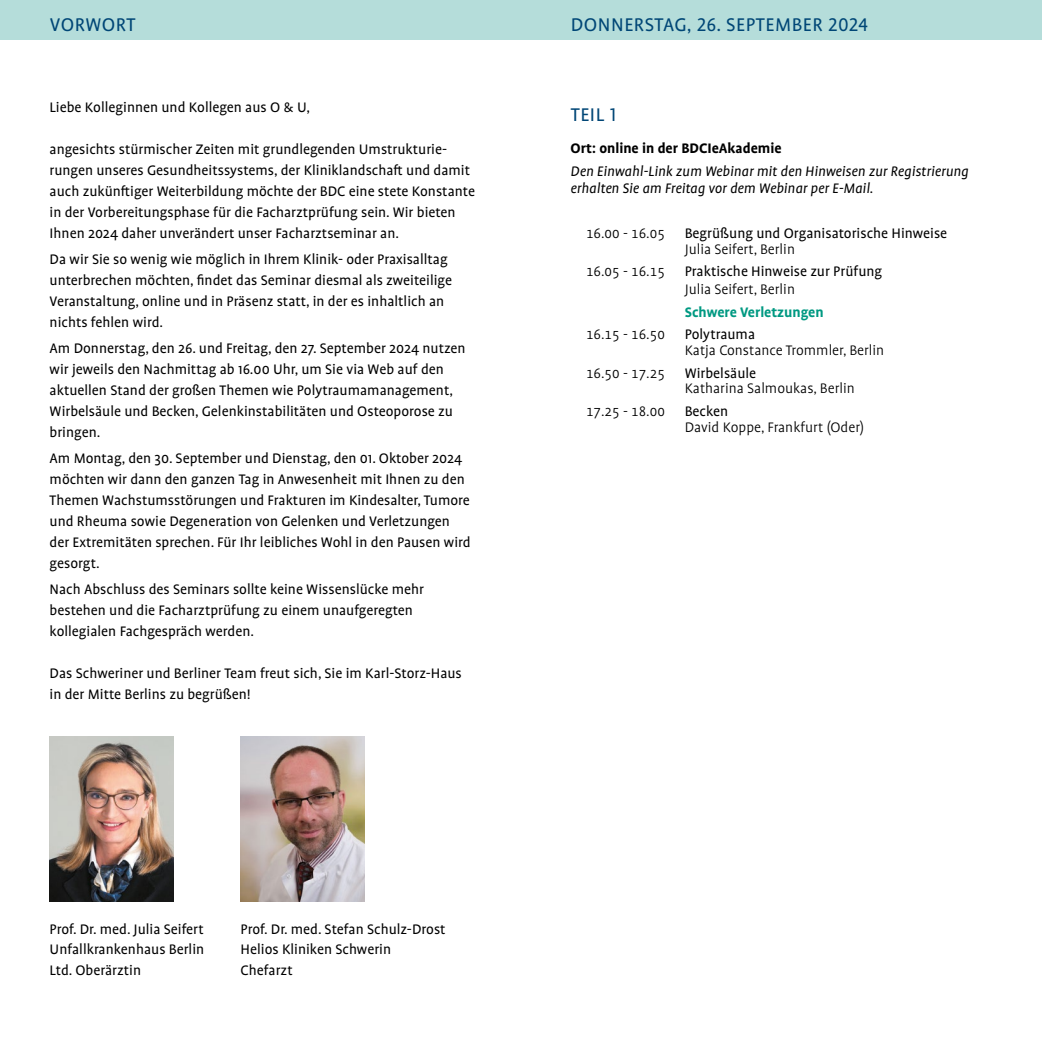
<style>
.page{position:relative;width:1042px;height:1042px;background:#fff}
.page>*{position:absolute;margin:0;border:0;box-sizing:border-box;transform-origin:0 0}
.Head_blauer_Kasten{font:21px "Profile Pro";letter-spacing:.025em;color:#004676}
._02_Fließtext{font:15.75px/21px "Profile Pro";color:#000}
.Programm_rechts{font:15.75px "Profile Pro";color:#000}
.Programm_Referent{font:300 15.75px "Profile Pro";color:#000}
._02_Fließtext-2{font:italic 15.75px/17.5px "Profile Pro";color:#000}
.Programm_2014{font:15.75px "Profile Pro";color:#000}
.Programm_2014-2{font:300 15.75px "Profile Pro";color:#000}
._02_Fließtext-3{font:700 15.75px "Profile Pro";color:#000}
.Programm_Überschrift{font:700 15.75px "Profile Pro";color:#009982}
</style>
<div class="page">
<div style="left:0;top:0;width:1042px;height:40px;background:#b5ddda"></div>
<img style="left:50px;top:736px;width:124px;height:166px">
<img style="left:241px;top:736px;width:124px;height:166px">
<p class="Head_blauer_Kasten" style="left:50px;top:13px;width:87px">VORWORT</p>
<p class="Head_blauer_Kasten" style="left:571px;top:13px;width:299px">DONNERSTAG, 26. SEPTEMBER 2024</p>
<p class="_02_Fließtext" style="left:50px;top:97px;width:262px">Liebe Kolleginnen und Kollegen aus O &amp; U,</p>
<p class="_02_Fließtext" style="left:50px;top:139px;width:427px">angesichts stürmischer Zeiten mit grundlegenden Umstrukturie&shy;rungen unseres Gesundheitssystems, der Kliniklandschaft und damit auch zukünftiger Weiterbildung möchte der BDC eine stete Konstante in der Vorbereitungsphase für die Facharztprüfung sein. Wir bieten Ihnen 2024 daher unverändert unser Facharztseminar an.</p>
<p class="_02_Fließtext" style="left:50px;top:249px;width:404px">Da wir Sie so wenig wie möglich in Ihrem Klinik- oder Praxisalltag unterbrechen möchten, findet das Seminar diesmal als zweiteilige Veranstaltung, online und in Präsenz statt, in der es inhaltlich an nichts fehlen wird.</p>
<p class="_02_Fließtext" style="left:50px;top:338px;width:417px">Am Donnerstag, den 26. und Freitag, den 27. September 2024 nutzen wir jeweils den Nachmittag ab 16.00 Uhr, um Sie via Web auf den aktuellen Stand der großen Themen wie Polytraumamanagement, Wirbelsäule und Becken, Gelenkinstabilitäten und Osteoporose zu bringen.</p>
<p class="_02_Fließtext" style="left:50px;top:448px;width:423px">Am Montag, den 30. September und Dienstag, den 01. Oktober 2024 möchten wir dann den ganzen Tag in Anwesenheit mit Ihnen zu den Themen Wachstumsstörungen und Frakturen im Kindesalter, Tumore und Rheuma sowie Degeneration von Gelenken und Verletzungen der Extremitäten sprechen. Für Ihr leibliches Wohl in den Pausen wird gesorgt.</p>
<p class="_02_Fließtext" style="left:50px;top:579px;width:376px">Nach Abschluss des Seminars sollte keine Wissenslücke mehr bestehen und die Facharztprüfung zu einem unaufgeregten kollegialen Fachgespräch werden.</p>
<p class="_02_Fließtext" style="left:50px;top:663px;width:414px">Das Schweriner und Berliner Team freut sich, Sie im Karl-Storz-Haus in der Mitte Berlins zu begrüßen!</p>
<p class="Programm_rechts" style="left:50px;top:920px;width:156px">Prof. Dr. med. Julia Seifert</p>
<p class="Programm_rechts" style="left:50px;top:941px;width:156px">Unfallkrankenhaus Berlin</p>
<p class="Programm_rechts" style="left:50px;top:961px;width:93px">Ltd. Oberärztin</p>
<p class="Programm_rechts" style="left:241px;top:920px;width:206px">Prof. Dr. med. Stefan Schulz-Drost</p>
<p class="Programm_rechts" style="left:241px;top:941px;width:152px">Helios Kliniken Schwerin</p>
<p class="Programm_rechts" style="left:241px;top:961px;width:54px">Chefarzt</p>
<p class="Head_blauer_Kasten" style="left:571px;top:103px;width:47px">TEIL 1</p>
<p class="_02_Fließtext-3" style="left:570px;top:139px;width:212px">Ort: online in der BDCIeAkademie</p>
<p class="_02_Fließtext-2" style="left:570px;top:163px;width:399px">Den Einwahl-Link zum Webinar mit den Hinweisen zur Registrierung erhalten Sie am Freitag vor dem Webinar per E-Mail.</p>
<p class="Programm_2014-2" style="left:586px;top:225px;width:80px">16.00 - 16.05</p>
<p class="Programm_2014" style="left:685px;top:224px;width:264px">Begrüßung und Organisatorische Hinweise</p>
<p class="Programm_Referent" style="left:685px;top:240px;width:112px">Julia Seifert, Berlin</p>
<p class="Programm_2014-2" style="left:586px;top:263px;width:80px">16.05 - 16.15</p>
<p class="Programm_2014" style="left:685px;top:263px;width:199px">Praktische Hinweise zur Prüfung</p>
<p class="Programm_Referent" style="left:685px;top:280px;width:112px">Julia Seifert, Berlin</p>
<p class="Programm_Überschrift" style="left:685px;top:303px;width:140px">Schwere Verletzungen</p>
<p class="Programm_2014-2" style="left:586px;top:326px;width:80px">16.15 - 16.50</p>
<p class="Programm_2014" style="left:685px;top:326px;width:72px">Polytrauma</p>
<p class="Programm_Referent" style="left:685px;top:342px;width:201px">Katja Constance Trommler, Berlin</p>
<p class="Programm_2014-2" style="left:586px;top:364px;width:80px">16.50 - 17.25</p>
<p class="Programm_2014" style="left:685px;top:364px;width:73px">Wirbelsäule</p>
<p class="Programm_Referent" style="left:685px;top:380px;width:172px">Katharina Salmoukas, Berlin</p>
<p class="Programm_2014-2" style="left:586px;top:402px;width:80px">17.25 - 18.00</p>
<p class="Programm_2014" style="left:685px;top:402px;width:45px">Becken</p>
<p class="Programm_Referent" style="left:685px;top:418px;width:181px">David Koppe, Frankfurt (Oder)</p>
</div>
